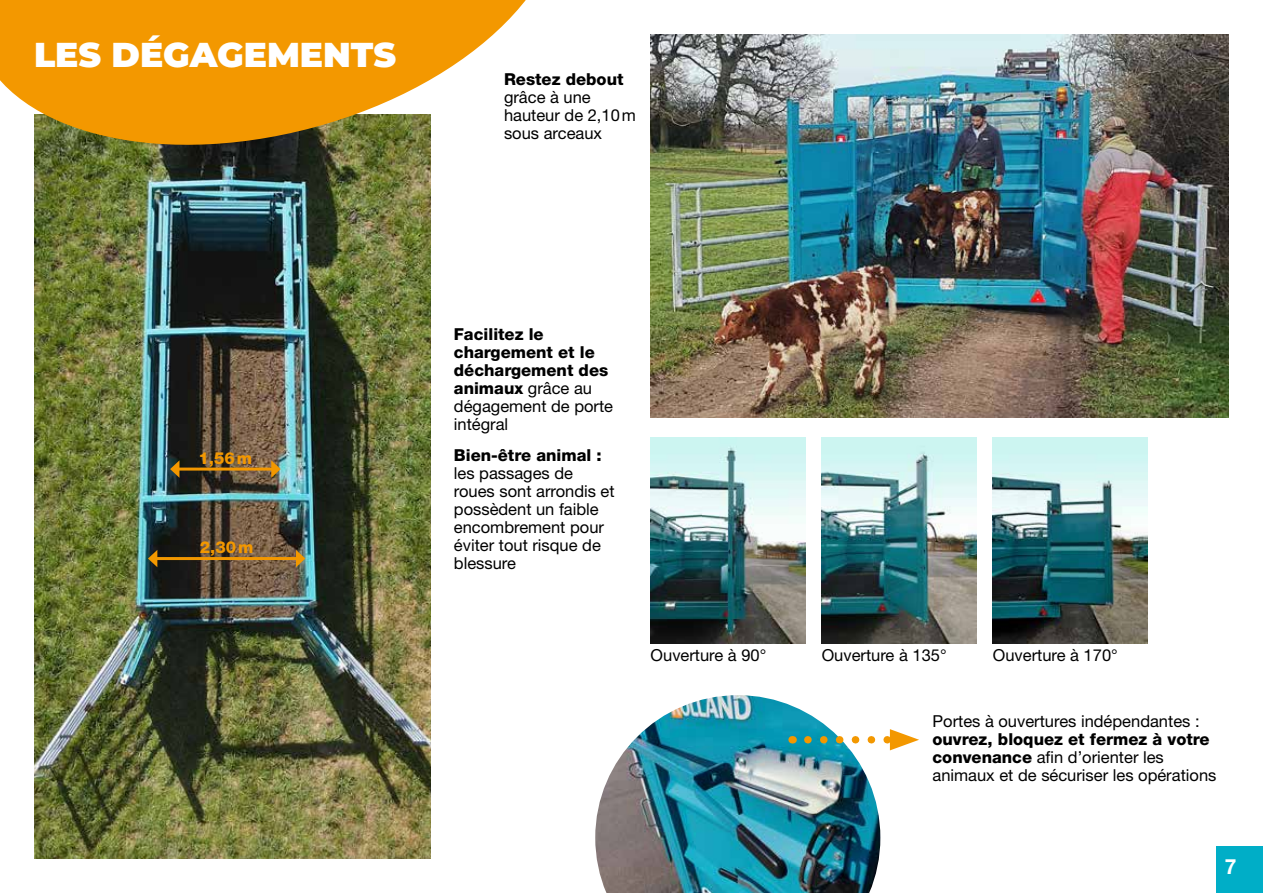
<style>
.page{position:relative;width:1263px;height:893px;background:#fff}
.page>*{position:absolute;margin:0;border:0;box-sizing:border-box;transform-origin:0 0}
.t1{font:900 34.5px "Montserrat";color:#fff}
.t2{font:700 21px "Helvetica Neue LT Std";color:#fff}
.t3{font:16.5px/18px "Helvetica Neue LT Std";color:#000}
.t4{font:800 16.5px/18px "Helvetica Neue LT Std";color:#000}
.t5{font:800 16.5px "Helvetica Neue LT Std";letter-spacing:.06em;color:#f39800}
.s1{font-weight:400}
.s2{font-weight:800}
</style>
<div class="page">
<img style="left:34px;top:171px;width:397px;height:688px">
<img style="left:651px;top:438px;width:154px;height:206px">
<img style="left:822px;top:438px;width:154px;height:206px">
<img style="left:993px;top:438px;width:154px;height:206px">
<img style="left:651px;top:34px;width:578px;height:383px">
<hr style="left:177px;top:468px;width:97px;height:3px;background:#f39800">
<svg style="left:170px;top:460px;width:9px;height:18px"></svg>
<svg style="left:271px;top:460px;width:10px;height:18px"></svg>
<hr style="left:155px;top:557px;width:144px;height:3px;background:#f39800">
<svg style="left:148px;top:550px;width:9px;height:17px"></svg>
<svg style="left:296px;top:550px;width:9px;height:17px"></svg>
<img style="left:595px;top:695px;width:286px;height:198px">
<svg style="left:808px;top:729px;width:111px;height:21px"></svg>
<svg style="left:0;top:0;width:526px;height:171px;fill:#f39800"></svg>
<div style="left:1216px;top:846px;width:47px;height:47px;background:#00aec7"></div>
<h1 class="t1" style="left:34px;top:29px;width:364px">LES DÉGAGEMENTS</h1>
<p class="t4" style="left:504px;top:70px;width:121px">Restez debout</p>
<p class="t3" style="left:504px;top:88px;width:133px">grâce à une hauteur de 2,10m sous arceaux</p>
<p class="t5" style="left:198px;top:448px;width:55px">1,56m</p>
<p class="t5" style="left:200px;top:538px;width:55px">2,30m</p>
<p class="t4" style="left:454px;top:325px;width:161px">Facilitez le chargement et le déchargement des animaux <span class="s1">grâce au dégagement de porte intégral</span></p>
<p class="t4" style="left:454px;top:446px;width:149px">Bien-être animal :</p>
<p class="t3" style="left:454px;top:464px;width:162px">les passages de roues sont arrondis et possèdent un faible encombrement pour éviter tout risque de blessure</p>
<p class="t3" style="left:651px;top:646px;width:117px">Ouverture à 90°</p>
<p class="t3" style="left:822px;top:646px;width:126px">Ouverture à 135°</p>
<p class="t3" style="left:993px;top:646px;width:126px">Ouverture à 170°</p>
<p class="t3" style="left:932px;top:712px;width:269px">Portes à ouvertures indépendantes :</p>
<p class="t3" style="left:932px;top:730px;width:285px"><span class="s2">ouvrez, bloquez et fermez à votre convenance</span> afin d’orienter les animaux et de sécuriser les opérations</p>
<p class="t2" style="left:1225px;top:853px;width:13px">7</p>
</div>
